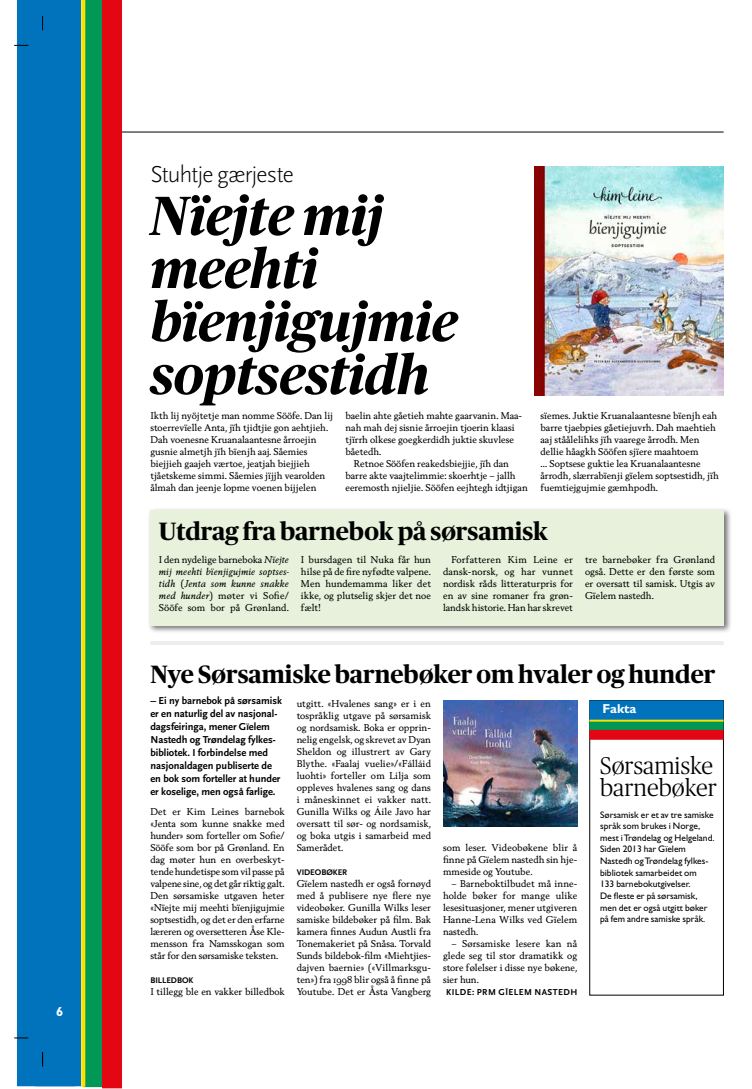
<style>
.page{position:relative;width:752px;height:1089px;background:#fff}
.page>*{position:absolute;margin:0;border:0;box-sizing:border-box;transform-origin:0 0}
.t1{font:italic 700 55px/53px "Publico";color:#000}
.t2{font:700 25px "Publico";color:#000}
.t3{font:300 24px/22px "Publico";color:#000}
.t4{font:300 24px "Scala Sans";letter-spacing:-.035em;color:#000}
.t5{font:700 13px "Gill Sans Std";color:#fff}
.t6{font:700 10.5px/13px "Scala Sans";color:#000}
.t7{font:9.5px/12px "Berling Nova Text Regular Os F";color:#000;text-align:justify}
.t8{font:9.5px/11.6px "Gill Sans Std";color:#000}
.t9{font:9.5px "Berling Nova Text Italic Os F";letter-spacing:.01em;color:#000}
.t10{font:9.5px "Berling Nova Text Italic T Os F";letter-spacing:.01em;color:#000}
.t11{font:700 9px "Scala Sans";letter-spacing:.05em;color:#000}
.t12{font:700 8.5px "Scala Sans";color:#000}
.s1{font-family:"Berling Nova Text Italic Os F"}
.s2{font-family:"Berling Nova Text Regular Os F"}
.s3{font-family:"Berling Nova Text Italic T Os F"}
</style>
<div class="page">
<div style="left:17px;top:0;width:64px;height:1086px;background:#0073bc"></div>
<div style="left:83px;top:0;width:20px;height:1087px;background:#009854"></div>
<div style="left:102px;top:0;width:20px;height:1088px;background:#e30613"></div>
<svg style="left:81px;top:0;width:4px;height:1086px;background:#fce114"></svg>
<svg style="left:14px;top:45px;width:14px;height:1px"></svg>
<svg style="left:42px;top:16px;width:1px;height:14px"></svg>
<svg style="left:42px;top:1052px;width:1px;height:14px"></svg>
<svg style="left:14px;top:1037px;width:14px;height:1px"></svg>
<hr style="left:122px;top:132px;width:601px;height:1px;background:#000">
<hr style="left:150px;top:641px;width:573px;height:4px;background:#ededed">
<div style="left:589px;top:720px;width:134px;height:10px;background:#009854"></div>
<div style="left:589px;top:700px;width:134px;height:20px;background:#0073bc"></div>
<div style="left:589px;top:730px;width:134px;height:9px;background:#e30613"></div>
<hr style="left:589px;top:719px;width:134px;height:2px;background:#fddf00">
<img style="left:443px;top:700px;width:134px;height:126px">
<div style="left:148px;top:507px;width:583px;height:126px;background:#000;opacity:.55"></div>
<div style="left:150px;top:510px;width:573px;height:115px;background:#e8f1db"></div>
<img style="left:534px;top:167px;width:189px;height:228px">
<h3 class="t5" style="left:56px;top:1003px;width:9px">6</h3>
<h3 class="t4" style="left:150px;top:162px;width:145px">Stuhtje gærjeste</h3>
<h1 class="t1" style="left:150px;top:189px;width:309px">Nïejte mij meehti bïenjigujmie soptsestidh</h1>
<p class="t7" style="left:150px;top:409px;width:184px;text-align:left">Ikth lij nyöjtetje man nomme Sööfe. Dan lij stoerrevïelle Anta, jïh tjidtjie gon aehtjieh.<br>Dah voenesne Kruanalaantesne årroejin gusnie almetjh jïh bïenjh aaj. Såemies biejjieh gaajeh værtoe, jeatjah biejjieh tjåetskeme simmi. Såemies jïjjh vearolden ålmah dan jeenje lopme voenen bijjelen</p>
<p class="t7" style="left:345px;top:409px;width:178px;text-align:left">baelin ahte gåetieh mahte gaarvanin. Maa&shy;nah mah dej sisnie årroejin tjoerin klaasi tjïrrh olkese goegkerdidh juktie skuvlese båetedh.</p>
<p class="t7" style="left:345px;top:457px;width:184px;text-align:left;text-indent:9px">Retnoe Sööfen reakedsbiejjie, jïh dan barre akte vaajtelimmie: skoerhtje – jallh eeremosth njieljie. Sööfen eejhtegh idtjigan</p>
<p class="t7" style="left:540px;top:409px;width:180px;text-align:left">sïemes. Juktie Kruanalaantesne bïenjh eah barre tjaebpies gåetiejuvrh. Dah maehtieh aaj ståålelihks jïh vaarege årrodh. Men dellie håagkh Sööfen sjïere maahtoem<br>… Soptsese guktie lea Kruanalaantesne årrodh, slærrabïenji gïelem soptsestidh, jïh fuemtiejgujmie gæmhpodh.</p>
<h2 class="t2" style="left:159px;top:518px;width:390px">Utdrag fra barnebok på sørsamisk</h2>
<p class="t7" style="left:159px;top:553px;width:131px">I den nydelige barneboka <span class="s1">Nïejte</span></p>
<p class="t9" style="left:159px;top:566px;width:131px">mij meehti bïenjigujmie soptses-</p>
<p class="t10" style="left:159px;top:578px;width:131px"><span class="s1">tidh</span> <span class="s2">(</span>Jenta som kunne snakke</p>
<p class="t7" style="left:159px;top:589px;width:131px"><span class="s3">med hunder</span>) møter vi Sofie/<br>Sööfe som bor på Grønland.</p>
<p class="t7" style="left:301px;top:553px;width:131px">I bursdagen til Nuka får hun hilse på de fire nyfødte valpene.<br>Men hundemamma liker det ikke, og plutselig skjer det noe fælt!</p>
<p class="t7" style="left:443px;top:553px;width:131px;text-indent:9px">Forfatteren Kim Leine er dansk-norsk, og har vunnet nordisk råds litteraturpris for en av sine romaner fra grøn&shy;landsk historie. Han har skrevet</p>
<p class="t7" style="left:584px;top:553px;width:131px">tre barnebøker fra Grønland også. Dette er den første som er oversatt til samisk. Utgis av Gïelem nastedh.</p>
<h2 class="t2" style="left:150px;top:660px;width:566px">Nye Sørsamiske barnebøker om hvaler og hunder</h2>
<p class="t6" style="left:150px;top:694px;width:133px">– Ei ny barnebok på sørsamisk er en naturlig del av nasjonal&shy;dagsfeiringa, mener Gïelem<br>Nastedh og Trøndelag fylkes&shy;bibliotek. I forbindelse med nasjonaldagen publiserte de en bok som forteller at hunder er koselige, men også farlige.</p>
<p class="t7" style="left:150px;top:805px;width:136px">Det er Kim Leines barnebok «Jenta som kunne snakke med hunder» som forteller om Sofie/ Sööfe som bor på Grønland. En dag møter hun en overbeskyt&shy;tende hundetispe som vil passe på valpene sine, og det går riktig galt.<br>Den sørsamiske utgaven heter «Nïejte mij meehti bïenjigujmie soptsestidh, og det er den erfarne læreren og oversetteren Åse Kle&shy;mensson fra Namsskogan som står for den sørsamiske teksten.</p>
<p class="t12" style="left:150px;top:976px;width:44px">BILLEDBOK</p>
<p class="t7" style="left:150px;top:985px;width:136px">I tillegg ble en vakker billedbok</p>
<p class="t7" style="left:296px;top:697px;width:136px">utgitt. «Hvalenes sang» er i en tospråklig utgave på sørsamisk og nordsamisk. Boka er opprin&shy;nelig engelsk, og skrevet av Dyan Sheldon og illustrert av Gary Blythe. «Faalaj vuelie»/«Fálláid luohti» forteller om Lilja som oppleves hvalenes sang og dans i måneskinnet ei vakker natt.<br>Gunilla Wilks og Áile Javo har oversatt til sør- og nordsamisk, og boka utgis i samarbeid med Samerådet.</p>
<p class="t12" style="left:296px;top:868px;width:52px">VIDEOBØKER</p>
<p class="t7" style="left:296px;top:877px;width:136px">Gïelem nastedh er også fornøyd med å publisere nye flere nye videobøker. Gunilla Wilks leser samiske bildebøker på film. Bak kamera finnes Audun Austli fra Tonemakeriet på Snåsa. Torvald Sunds bildebok-film «Miehtjies&shy;dajven baernie» («Villmarksgu&shy;ten») fra 1998 blir også å finne på Youtube. Det er Åsta Vangberg</p>
<h3 class="t5" style="left:602px;top:701px;width:35px">Fakta</h3>
<h3 class="t3" style="left:600px;top:755px;width:118px">Sørsamiske barnebøker</h3>
<p class="t8" style="left:600px;top:808px;width:116px">Sørsamisk er et av tre samiske språk som brukes i Norge, mest i Trøndelag og Helgeland.<br>Siden 2013 har Gïelem<br>Nastedh og Trøndelag fylkes&shy;bibliotek samarbeidet om<br>133 barnebokutgivelser.<br>De fleste er på sørsamisk, men det er også utgitt bøker på fem andre samiske språk.</p>
<p class="t7" style="left:443px;top:841px;width:136px">som leser. Videobøkene blir å finne på Gïelem nastedh sin hje&shy;mmeside og Youtube.</p>
<p class="t7" style="left:443px;top:877px;width:136px;text-indent:9px">– Barneboktilbudet må inne&shy;holde bøker for mange ulike lesesituasjoner, mener utgiveren Hanne-Lena Wilks ved Gïelem nastedh.</p>
<p class="t7" style="left:443px;top:937px;width:136px;text-indent:9px">– Sørsamiske lesere kan nå glede seg til stor dramatikk og store følelser i disse nye bøkene, sier hun.</p>
<p class="t11" style="left:446px;top:987px;width:132px">KILDE: PRM GÏELEM NASTEDH</p>
</div>
